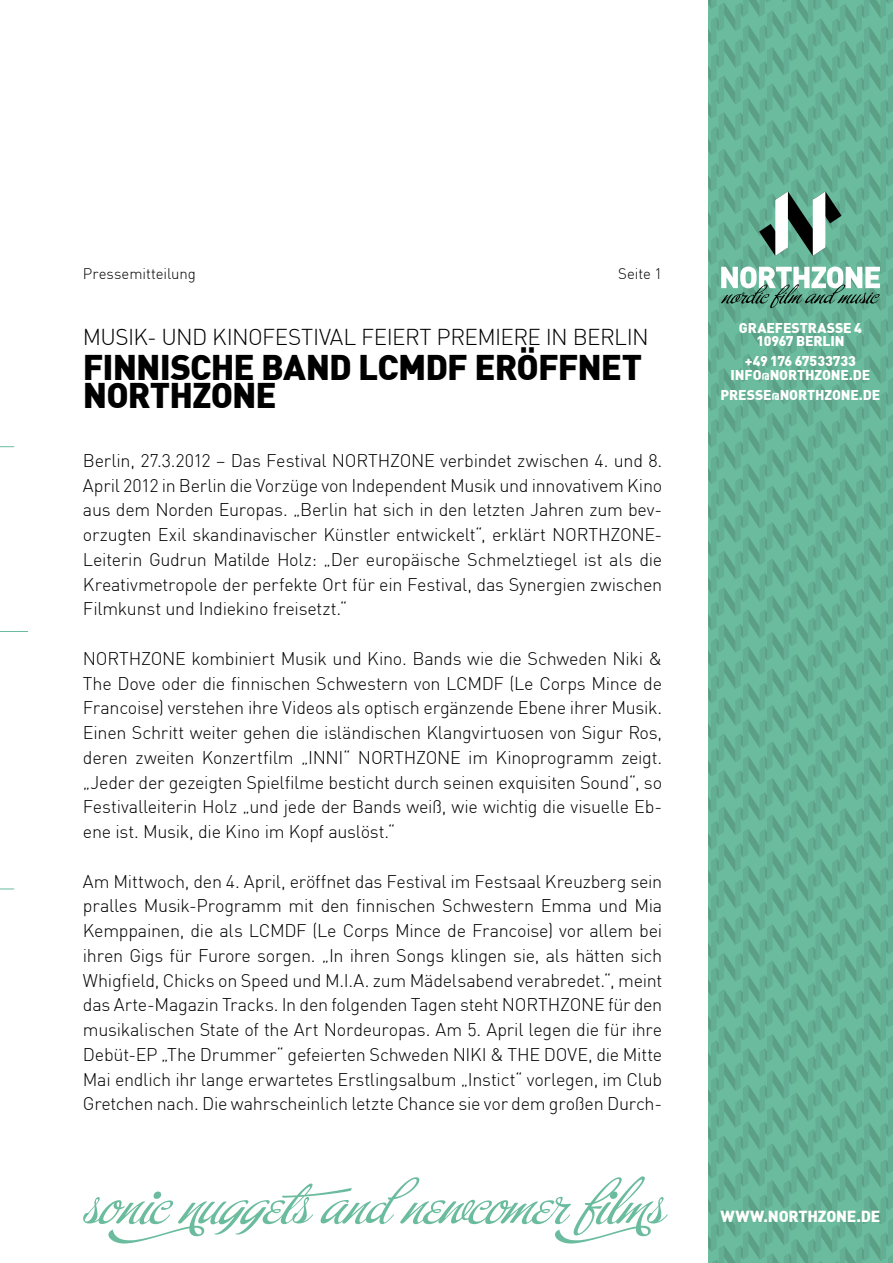
<style>
.page{position:relative;width:893px;height:1263px;background:#fff}
.page>*{position:absolute;margin:0;border:0;box-sizing:border-box;transform-origin:0 0}
.t1{font:51px "Buffet Script";color:#6bbc9f}
.t2{font:900 34.95px/28.5px "DIN";letter-spacing:-.03em;color:#000}
.t3{font:300 22.5px "DIN";letter-spacing:-.025em;color:#000}
.t4{font:300 18px/24.8px "DIN";letter-spacing:-.015em;color:#000;text-align:justify}
.t5{font:900 15.75px "DIN";letter-spacing:-.015em;color:#fff}
.t6{font:300 15px "DIN";letter-spacing:.005em;color:#000}
.t7{font:900 13.95px/13.5px "DIN";letter-spacing:-.01em;color:#fff;text-align:center}
.s1{font-size:9.9px}
</style>
<div class="page">
<svg style="left:0;top:446px;width:14px;height:1px"></svg>
<svg style="left:0;top:888px;width:14px;height:1px"></svg>
<svg style="left:0;top:631px;width:28px;height:1px"></svg>
<svg style="left:708px;top:0;width:185px;height:1263px;background:#66b197"></svg>
<p class="t6" style="left:83px;top:265px;width:115px">Pressemitteilung</p>
<p class="t6" style="left:618px;top:265px;width:46px">Seite 1</p>
<p class="t3" style="left:83px;top:323px;width:567px">Musik- und Kinofestival feiert Prem iere in Berlin</p>
<h2 class="t2" style="left:83px;top:351px;width:561px">FINNISCHE BAND LCMDF ERÖFFNET<br>NORTHZONE</h2>
<p class="t4" style="left:83px;top:448px;width:261px">Berlin, 27.3.2012 – Das Festival NORT</p>
<p class="t4" style="left:378px;top:448px;width:34px">HZONE</p>
<p class="t4" style="left:83px;top:448px;width:581px;text-indent:357px">verbindet zwischen 4. und 8.<br>April 2012 in Berlin die Vorzüge von I ndependent Musik und innovativem Kino aus dem Norden Europas. „Berlin hat sich in den letzten Jahren zum bev&shy;orzugten Exil skandinavischer Künstler entwickelt“, erklärt NORT</p>
<p class="t4" style="left:598px;top:522px;width:34px">HZONE</p>
<p class="t4" style="left:83px;top:522px;width:581px;text-indent:572px">- Leiterin Gudrun Matilde Holz: „Der europäische Schmelztiegel ist als die Kreativmetropole der perfekte O rt für ein Festival, das Synergien zwischen Filmkunst und I ndiekino freisetzt.“</p>
<p class="t4" style="left:83px;top:646px;width:12px">NORT</p>
<p class="t4" style="left:129px;top:646px;width:34px">HZONE</p>
<p class="t4" style="left:83px;top:646px;width:581px;text-indent:108px">kombiniert Musik und Kino. Bands wie die Schweden N iki &amp; The Dove oder die finnischen Schwestern von LCMDF (Le Corps Mince de Francoise) verstehen ihre Videos als optisch ergänzende Ebene ihrer Musik.<br>Einen Schritt weiter gehen die isländischen Klangvirtuosen von Sigur Ros, deren zweiten Konzertfilm „INNI“ NORTHZONE im Kinoprogramm zeigt. „Jeder der gezeigten Spielfilme besticht durch seinen exquisiten Sound“, so Festivalleiterin Holz „und jede der Bands weiß, wie wichtig die visuelle Eb&shy;ene ist. Musik, die Kino im Kopf auslöst.“</p>
<p class="t4" style="left:83px;top:869px;width:581px">Am Mittwoch, den 4. April, eröffnet das Festival im Festsaal Kreuzberg sein pralles Musik-Programm mit den finnischen Schwestern Emma und Mia Kemppainen, die als LCMDF (Le Corps Mince de Francoise) vor allem bei ihren Gigs für Furore sorgen. „I n ihren Songs klingen sie, als hätten sich Whigfield, Chicks on Speed und M.I.A. zum Mädelsabend verabredet.“, meint das Arte-Magazin Tracks. I n den folgenden Tagen steht NORT</p>
<p class="t4" style="left:548px;top:992px;width:34px">HZONE</p>
<p class="t4" style="left:83px;top:992px;width:581px;text-indent:525px">für den musikalischen State of the Art Nordeuropas. Am 5. April legen die für ihre Debüt-EP „The Drummer“ gefeierten Schweden NIKI</p>
<p class="t4" style="left:490px;top:1042px;width:65px">&amp; THE DOVE</p>
<p class="t4" style="left:83px;top:1042px;width:581px;text-indent:505px">, die Mitte Mai endlich ihr lange erwartetes Erstlingsalbum „Instict“ vorlegen, im Club Gretchen nach. Die wahrscheinlich letzte Chance sie vor dem großen Durch-</p>
<h1 class="t1" style="left:82px;top:1174px;width:635px">sonic nuggets andnewcomer films</h1>
<p class="t7" style="left:739px;top:320px;width:124px">GRAEFESTRASSE 4<br>10967 BERLIN</p>
<p class="t7" style="left:731px;top:354px;width:141px">+49 176 67533733<br>INFO<span class="s1">@</span>NORTHZONE.DE</p>
<p class="t7" style="left:721px;top:387px;width:161px">PRESSE<span class="s1">@</span>NORTHZONE.DE</p>
<p class="t5" style="left:721px;top:1206px;width:161px">WWW.NORTHZONE.DE</p>
</div>
